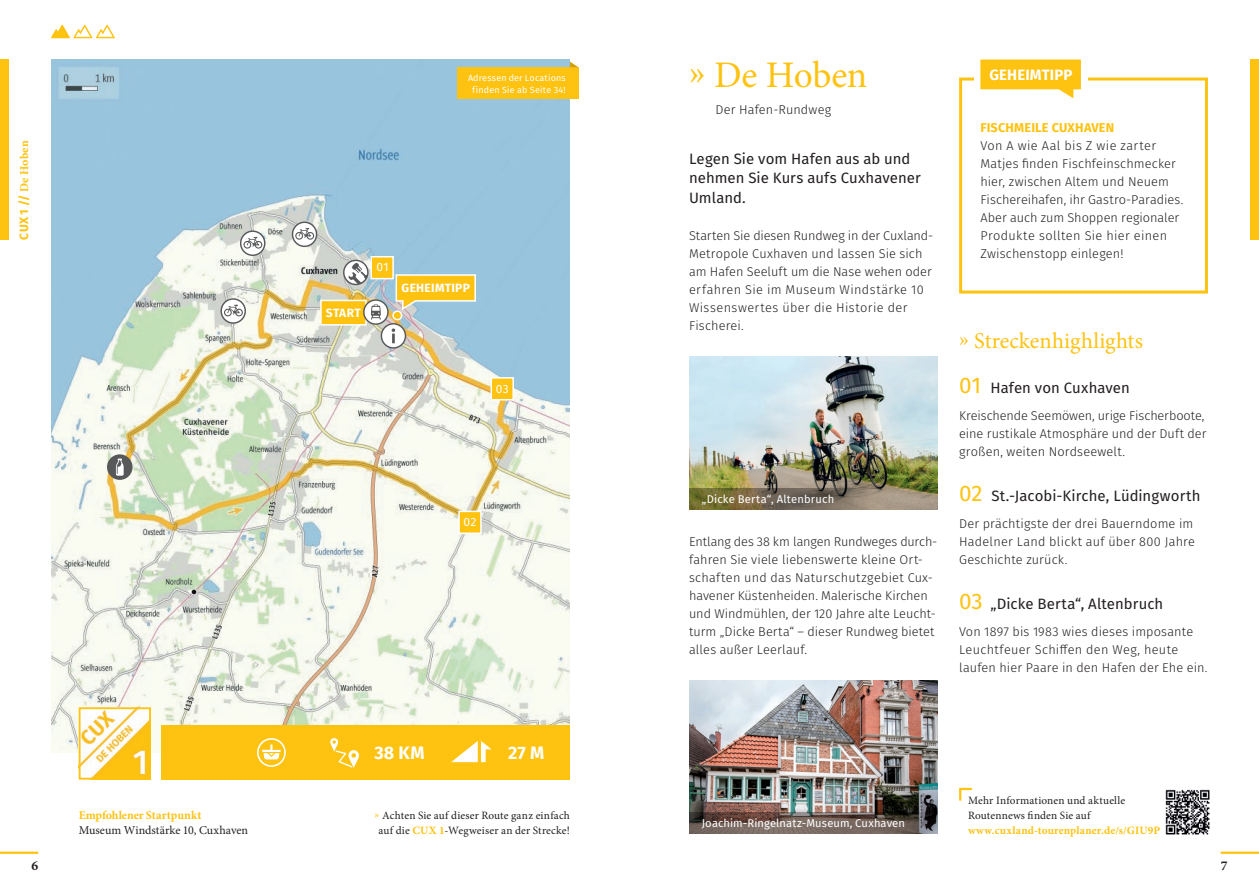
<style>
.page{position:relative;width:1259px;height:893px;background:#fff}
.page>*{position:absolute;margin:0;border:0;box-sizing:border-box;transform-origin:0 0}
.t1{font:37.5px "Minion Pro";letter-spacing:-.01em;color:#fec210}
.t2{font:22.5px "Minion Pro";color:#fec210}
.t3{font:22.5px "Fira Sans";color:#fec210}
.t4{font:700 18px "Fira Sans";color:#fff}
.t5{font:15px/19.8px "Fira Sans";letter-spacing:.005em;color:#231f20}
.t6{font:700 15px "Fira Sans";letter-spacing:.005em;color:#fff}
.t7{font:700 13.5px "Minion Pro";color:#231f20}
.t8{font:300 12.75px/18px "Fira Sans";letter-spacing:.01em;color:#231f20}
.t9{font:700 12.75px "Fira Sans";letter-spacing:.015em;color:#fec210}
.t10{font:700 12px "Minion Pro";letter-spacing:.005em;color:#fec210}
.t11{font:12px "Minion Pro";letter-spacing:-.005em;color:#231f20}
.t12{font:700 12px "Fira Sans";letter-spacing:.025em;color:#fff}
.t13{font:12px "Fira Sans";color:#fff}
.t14{font:11.25px/15px "Minion Pro";letter-spacing:.01em;color:#231f20;text-align:center}
.t15{font:11.25px "Fira Sans";letter-spacing:.01em;color:#fff}
.t16{font:700 11.25px "Minion Pro";letter-spacing:.01em;color:#fec210}
.t17{font:9px/12px "Fira Sans";letter-spacing:.02em;color:#fff;text-align:center}
.s1{font-family:"Fira Sans"}
.s2{color:#fec210}
.s3{font-weight:700;color:#fec210}
</style>
<div class="page">
<img style="left:51px;top:60px;width:519px;height:693px">
<div style="left:162px;top:726px;width:408px;height:54px;background:#fec210"></div>
<div style="left:0;top:60px;width:9px;height:180px;background:#fec210"></div>
<div style="left:1250px;top:60px;width:9px;height:180px;background:#fec210"></div>
<img style="left:689px;top:681px;width:249px;height:131px">
<img style="left:689px;top:357px;width:249px;height:153px">
<svg style="left:959px;top:787px;width:13px;height:14px"></svg>
<img style="left:82px;top:710px;width:66px;height:67px">
<div style="left:79px;top:707px;width:72px;height:73px;border:2px solid #fec210"></div>
<svg style="left:689px;top:812px;width:249px;height:22px;background:#685953"></svg>
<svg style="left:689px;top:488px;width:180px;height:22px;background:#73694c"></svg>
<hr style="left:0;top:852px;width:38px;height:2px;background:#fec210">
<hr style="left:1220px;top:852px;width:39px;height:2px;background:#fec210">
<div style="left:107px;top:454px;width:26px;height:26px;background:#57585a;border-radius:50%"></div>
<svg style="left:116px;top:458px;width:8px;height:18px"></svg>
<svg style="left:51px;top:25px;width:64px;height:13px"></svg>
<div style="left:458px;top:511px;width:24px;height:23px;background:#fec210;border:2px solid #fff"></div>
<div style="left:370px;top:256px;width:24px;height:23px;background:#fec210;border:2px solid #fff"></div>
<div style="left:490px;top:377px;width:24px;height:23px;background:#fec210;border:2px solid #fff"></div>
<div style="left:457px;top:67px;width:121px;height:32px;background:#fec210"></div>
<svg style="left:570px;top:62px;width:8px;height:5px"></svg>
<div style="left:959px;top:78px;width:249px;height:216px;border:3px solid #fec210"></div>
<div style="left:974px;top:60px;width:113px;height:29px;background:#fff"></div>
<svg style="left:980px;top:60px;width:101px;height:38px"></svg>
<svg style="left:292px;top:222px;width:25px;height:25px"></svg>
<svg style="left:240px;top:230px;width:25px;height:26px"></svg>
<svg style="left:220px;top:298px;width:26px;height:26px"></svg>
<img style="left:1165px;top:789px;width:45px;height:46px">
<svg style="left:319px;top:260px;width:158px;height:89px;background:#ccc99f"></svg>
<svg style="left:330px;top:738px;width:29px;height:30px"></svg>
<svg style="left:257px;top:738px;width:29px;height:29px"></svg>
<svg style="left:451px;top:741px;width:40px;height:21px"></svg>
<p class="t10" style="left:16px;top:240px;width:100px;rotate:-90deg"><span class="s1">CUX 1 //</span> De Hoben</p>
<p class="t17" style="left:468px;top:71px;width:99px">Adressen der Locations finden Sie ab Seite 34!</p>
<p class="t12" style="left:326px;top:303px;width:37px">START</p>
<p class="t13" style="left:376px;top:258px;width:14px">01</p>
<p class="t12" style="left:401px;top:278px;width:70px">GEHEIMTIPP</p>
<p class="t13" style="left:496px;top:379px;width:14px">03</p>
<p class="t13" style="left:463px;top:513px;width:14px">02</p>
<p class="t10" style="left:79px;top:806px;width:124px">Empfohlener Startpunkt</p>
<p class="t11" style="left:79px;top:822px;width:171px">Museum Windstärke 10, Cuxhaven</p>
<h3 class="t4" style="left:374px;top:737px;width:52px">38 KM</h3>
<h3 class="t4" style="left:508px;top:737px;width:38px">27 M</h3>
<p class="t14" style="left:375px;top:807px;width:197px"><span class="s2">»</span> Achten Sie auf dieser Route ganz einfach auf die <span class="s3">CUX 1</span>-Wegweiser an der Strecke!</p>
<h1 class="t1" style="left:689px;top:50px;width:180px">» De Hoben</h1>
<p class="t8" style="left:715px;top:100px;width:117px">Der Hafen-Rundweg</p>
<p class="t5" style="left:689px;top:148px;width:233px">Legen Sie vom Hafen aus ab und nehmen Sie Kurs aufs Cuxhavener<br>Umland.</p>
<p class="t8" style="left:689px;top:226px;width:245px">Starten Sie diesen Rundweg in der Cuxland-Metropole Cuxhaven und lassen Sie sich am Hafen Seeluft um die Nase wehen oder erfahren Sie im Museum Windstärke 10<br>Wissenswertes über die Historie der Fischerei.</p>
<p class="t15" style="left:702px;top:491px;width:134px">„Dicke Berta“, Altenbruch</p>
<p class="t8" style="left:689px;top:532px;width:250px">Entlang des 38 km langen Rundweges durch&shy;fahren Sie viele liebenswerte kleine Ort&shy;schaften und das Naturschutzgebiet Cux&shy;havener Küstenheiden. Malerische Kirchen und Windmühlen, der 120 Jahre alte Leucht&shy;turm „Dicke Berta“ – dieser Rundweg bietet alles außer Leerlauf.</p>
<p class="t6" style="left:989px;top:62px;width:84px">GEHEIMTIPP</p>
<p class="t9" style="left:980px;top:116px;width:135px">FISCHMEILE CUXHAVEN</p>
<p class="t8" style="left:980px;top:136px;width:204px">Von A wie Aal bis Z wie zarter<br>Matjes finden Fischfeinschmecker hier, zwischen Altem und Neuem<br>Fischereihafen, ihr Gastro-Paradies.<br>Aber auch zum Shoppen regionaler<br>Produkte sollten Sie hier einen<br>Zwischenstopp einlegen!</p>
<h2 class="t2" style="left:959px;top:325px;width:185px">» Streckenhighlights</h2>
<p class="t5" style="left:990px;top:377px;width:141px">Hafen von Cuxhaven</p>
<h2 class="t3" style="left:959px;top:368px;width:24px">01</h2>
<p class="t8" style="left:959px;top:406px;width:249px">Kreischende Seemöwen, urige Fischerboote, eine rustikale Atmosphäre und der Duft der großen, weiten Nordseewelt.</p>
<h2 class="t3" style="left:959px;top:476px;width:25px">02</h2>
<p class="t5" style="left:991px;top:485px;width:210px">St.-Jacobi-Kirche, Lüdingworth</p>
<p class="t8" style="left:959px;top:514px;width:237px">Der prächtigste der drei Bauerndome im<br>Hadelner Land blickt auf über 800 Jahre<br>Geschichte zurück.</p>
<h2 class="t3" style="left:959px;top:584px;width:25px">03</h2>
<p class="t5" style="left:990px;top:593px;width:174px">„Dicke Berta“, Altenbruch</p>
<p class="t8" style="left:959px;top:622px;width:250px">Von 1897 bis 1983 wies dieses imposante<br>Leuchtfeuer Schiffen den Weg, heute laufen hier Paare in den Hafen der Ehe ein.</p>
<p class="t15" style="left:702px;top:815px;width:205px">Joachim-Ringelnatz-Museum, Cuxhaven</p>
<p class="t14" style="left:968px;top:792px;width:159px;text-align:left">Mehr Informationen und aktuelle<br>Routennews finden Sie auf</p>
<p class="t16" style="left:968px;top:822px;width:194px">www.cuxland-tourenplaner.de/s/GIU9P</p>
<p class="t7" style="left:32px;top:856px;width:8px">6</p>
<p class="t7" style="left:1220px;top:856px;width:8px">7</p>
</div>
